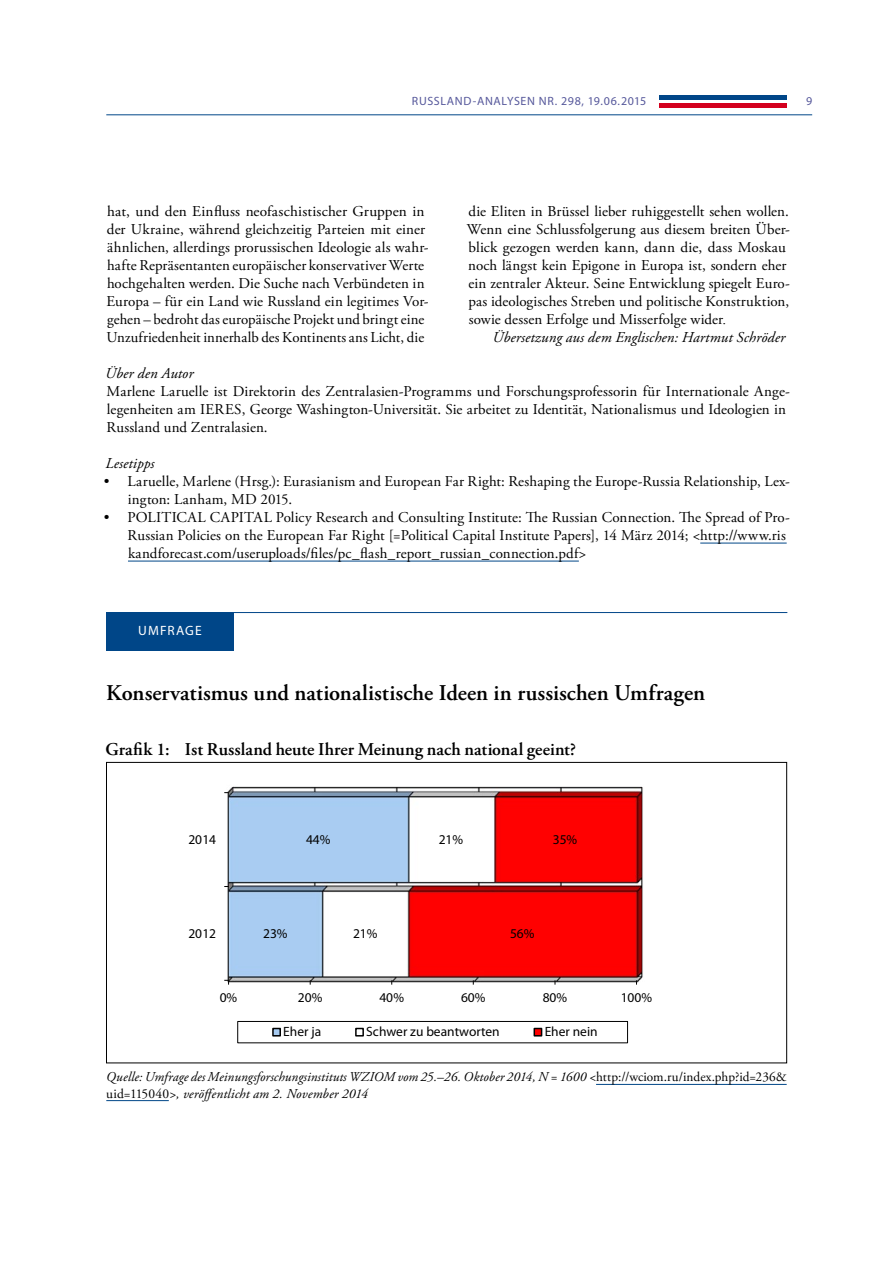
<style>
.page{position:relative;width:893px;height:1263px;background:#fff}
.page>*{position:absolute;margin:0;border:0;box-sizing:border-box;transform-origin:0 0}
.t1{font:600 22.5px "Adobe Garamond Pro";color:#000}
.t2{font:600 18px "Adobe Garamond Pro";color:#000}
.t3{font:15px/18px "Adobe Garamond Pro";letter-spacing:.01em;color:#000}
.t4{font:italic 15px "Adobe Garamond Pro";letter-spacing:.01em;color:#000}
.t5{font:italic 13.5px/16.2px "Adobe Garamond Pro";letter-spacing:.01em;color:#000}
.t6{font:13.5px "Myriad Pro";letter-spacing:-.005em;color:#000}
.t7{font:13.5px "Myriad Pro";letter-spacing:.085em;color:#fff}
.t8{font:12px "Myriad Pro";letter-spacing:.05em;color:#56589b}
.s1{font-family:"Times New Roman"}
.s2{font-style:normal}
</style>
<div class="page">
<div style="left:659px;top:103px;width:128px;height:5px;background:#d4001e"></div>
<hr style="left:659px;top:96px;width:128px;height:4px;background:#004688">
<hr style="left:106px;top:114px;width:706px;height:1px;background:#004688">
<hr style="left:700px;top:543px;width:87px;height:1px;background:#004688">
<hr style="left:128px;top:561px;width:451px;height:1px;background:#004688">
<hr style="left:106px;top:612px;width:681px;height:1px;background:#004688">
<div style="left:106px;top:612px;width:128px;height:39px;background:#004688"></div>
<img style="left:226px;top:786px;width:417px;height:197px">
<svg style="left:224px;top:980px;width:5px;height:5px"></svg>
<div style="left:238px;top:1021px;width:390px;height:22px;border:1px solid #000"></div>
<div style="left:273px;top:1028px;width:7px;height:8px;background:#a6caf0"></div>
<div style="left:272px;top:1028px;width:9px;height:8px;border:1px solid #000"></div>
<div style="left:355px;top:1028px;width:9px;height:8px;border:1px solid #000"></div>
<div style="left:534px;top:1028px;width:8px;height:8px;background:#f00"></div>
<div style="left:534px;top:1028px;width:8px;height:8px;border:1px solid #000"></div>
<hr style="left:596px;top:1084px;width:191px;height:1px;background:#004688">
<hr style="left:106px;top:1100px;width:63px;height:1px;background:#004688">
<p class="t8" style="left:412px;top:94px;width:236px">RUSSLAND-ANALYSEN NR. 298, 19.06.2015</p>
<p class="t8" style="left:806px;top:94px;width:8px">9</p>
<p class="t3" style="left:106px;top:203px;width:324px">hat, und den Einfluss neofaschistischer Gruppen in der Ukraine, während gleichzeitig Parteien mit einer ähnlichen, allerdings prorussischen Ideologie als wahr&shy;hafte Repräsentanten europäischer konservativer Werte hochgehalten werden. Die Suche nach Verbündeten in Europa – für ein Land wie Russland ein legitimes Vor&shy;gehen – bedroht das europäische Projekt und bringt eine Unzufriedenheit innerhalb des Kontinents ans Licht, die</p>
<p class="t3" style="left:467px;top:203px;width:325px">die Eliten in Brüssel lieber ruhiggestellt sehen wollen.<br>Wenn eine Schlussfolgerung aus diesem breiten Über&shy;blick gezogen werden kann, dann die, dass Moskau noch längst kein Epigone in Europa ist, sondern eher ein zentraler Akteur. Seine Entwicklung spiegelt Euro&shy;pas ideologisches Streben und politische Konstruktion, sowie dessen Erfolge und Misserfolge wider<span class="s1">.</span></p>
<p class="t4" style="left:493px;top:328px;width:294px">Übersetzung aus dem Englischen: Hartmut Schröder</p>
<p class="t4" style="left:105px;top:364px;width:90px">Über den Autor</p>
<p class="t3" style="left:107px;top:383px;width:685px">Marlene Laruelle ist Direktorin des Zentralasien-Programms und Forschungsprofessorin für Internationale Ange&shy;legenheiten am IERES, George Washington-Universität. Sie arbeitet zu Identität, Nationalismus und Ideologien in<br>Russland und Zentralasien.</p>
<p class="t4" style="left:106px;top:454px;width:50px">Lesetipps</p>
<p class="t3" style="left:128px;top:473px;width:664px;text-indent:-24px">• Laruelle, Marlene (Hrsg.): Eurasianism and European Far Right: Reshaping the Europe-Russia Relationship, Lex&shy;ington: Lanham, MD 2015.</p>
<p class="t3" style="left:128px;top:509px;width:664px;text-indent:-24px">• POLITICAL CAPITAL Policy Research and Consulting Institute: The Russian Connection. The Spread of Pro-<br>Russian Policies on the European Far Right [=Political Capital Institute Papers], 14 März 2014; &lt;http://www.ris kandforecast.com/useruploads/files/pc_flash_report_russian_connection.pdf&gt;</p>
<p class="t7" style="left:138px;top:622px;width:65px">UMFRAGE</p>
<h1 class="t1" style="left:106px;top:680px;width:600px">Konservatismus und nationalistische Ideen in russischen Umfragen</h1>
<p class="t2" style="left:105px;top:738px;width:472px">Grafik 1: Ist Russland heute Ihrer Meinung nach national geeint?</p>
<p class="t6" style="left:188px;top:831px;width:29px">2014</p>
<p class="t6" style="left:188px;top:925px;width:29px">2012</p>
<p class="t6" style="left:306px;top:831px;width:26px">44%</p>
<p class="t6" style="left:263px;top:925px;width:26px">23%</p>
<p class="t6" style="left:353px;top:925px;width:26px">21%</p>
<p class="t6" style="left:439px;top:831px;width:26px">21%</p>
<p class="t6" style="left:553px;top:831px;width:26px">35%</p>
<p class="t6" style="left:510px;top:925px;width:26px">56%</p>
<p class="t6" style="left:220px;top:989px;width:19px">0%</p>
<p class="t6" style="left:298px;top:989px;width:26px">20%</p>
<p class="t6" style="left:379px;top:989px;width:26px">40%</p>
<p class="t6" style="left:461px;top:989px;width:26px">60%</p>
<p class="t6" style="left:543px;top:989px;width:26px">80%</p>
<p class="t6" style="left:621px;top:989px;width:33px">100%</p>
<p class="t6" style="left:283px;top:1023px;width:39px">Eher ja</p>
<p class="t6" style="left:366px;top:1023px;width:135px">Schwer zu beantworten</p>
<p class="t6" style="left:545px;top:1023px;width:54px">Eher nein</p>
<p class="t5" style="left:106px;top:1069px;width:682px">Quelle: Umfrage des Meinungsforschungsinstituts WZIOM vom 25.–26. Oktober 2014, N = 1600 &lt;<span class="s2">http://wciom.ru/index.php?id=236&amp; uid=115040</span>&gt;, veröffentlicht am 2. November 2014</p>
</div>
